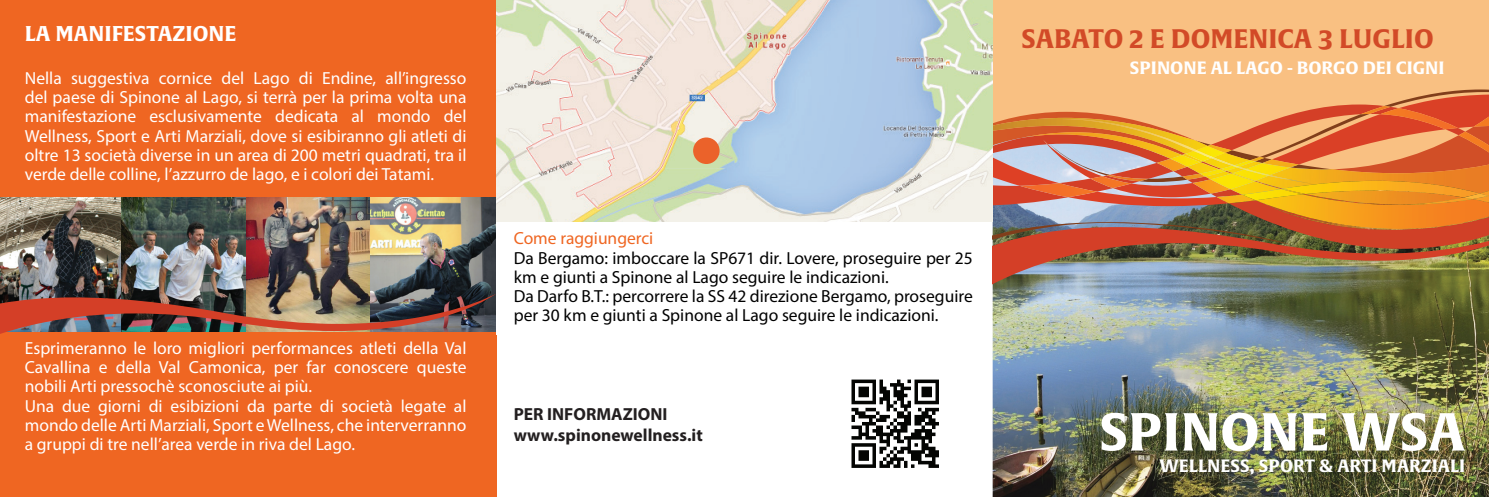
<style>
.page{position:relative;width:1489px;height:497px;background:#fff}
.page>*{position:absolute;margin:0;border:0;box-sizing:border-box;transform-origin:0 0}
.t1{font:700 52.5px "Alverata PE";color:#fff}
.t2{font:700 26.25px "Alverata PE";color:#d24a27}
.t3{font:700 21px "Alverata PE";color:#fff}
.t4{font:17.5px/19.2px "Myriad Pro";color:#fff;text-align:justify}
.t5{font:17.5px/19.2px "Myriad Pro";color:#000}
.t6{font:700 17.5px "Alverata PE";color:#fff}
.t7{font:700 17.5px/21px "Myriad Pro";color:#231f20}
.t8{font:17.5px "Myriad Pro";color:#ef6622}
</style>
<div class="page">
<div style="left:0;top:0;width:496px;height:496px;background:#ef6622"></div>
<img style="left:369px;top:197px;width:127px;height:96px">
<div style="left:992px;top:0;width:496px;height:104px;background:#f9c082"></div>
<img style="left:992px;top:284px;width:496px;height:212px">
<img style="left:0;top:197px;width:122px;height:96px">
<img style="left:1020px;top:206px;width:468px;height:16px">
<img style="left:1404px;top:216px;width:84px;height:11px">
<img style="left:1404px;top:224px;width:10px;height:3px">
<svg style="left:1050px;top:89px;width:438px;height:37px;background:#ec9b62"></svg>
<img style="left:1106px;top:106px;width:284px;height:20px">
<svg style="left:992px;top:126px;width:496px;height:80px;background:#e08d49"></svg>
<img style="left:992px;top:227px;width:496px;height:57px">
<img style="left:992px;top:222px;width:298px;height:35px">
<img style="left:1264px;top:204px;width:140px;height:25px">
<img style="left:1342px;top:225px;width:62px;height:4px">
<svg style="left:1397px;top:228px;width:20px;height:1px"></svg>
<img style="left:496px;top:0;width:496px;height:221px">
<div style="left:693px;top:137px;width:26px;height:27px;background:#eb622a;border-radius:50%"></div>
<img style="left:851px;top:379px;width:88px;height:89px">
<img style="left:122px;top:197px;width:247px;height:96px">
<img style="left:0;top:293px;width:496px;height:40px">
<p class="t3" style="left:25px;top:20px;width:213px">LA MANIFESTAZIONE</p>
<p class="t4" style="left:25px;top:68px;width:443px">Nella suggestiva cornice del Lago di Endine, all’ingresso del paese di Spinone al Lago, si terrà per la prima volta una manifestazione esclusivamente dedicata al mondo del Wellness, Sport e Arti Marziali, dove si esibiranno gli atleti di oltre 13 società diverse in un area di 200 metri quadrati, tra il verde delle colline, l’azzurro de lago, e i colori dei Tatami.</p>
<p class="t4" style="left:25px;top:337px;width:443px;text-align:left">Esprimeranno le loro migliori performances atleti della Val Cavallina e della Val Camonica, per far conoscere queste nobili Arti pressochè sconosciute ai più.<br>Una due giorni di esibizioni da parte di società legate al mondo delle Arti Marziali, Sport e Wellness, che interverranno a gruppi di tre nell’area verde in riva del Lago.</p>
<p class="t8" style="left:513px;top:227px;width:141px">Come raggiungerci</p>
<p class="t5" style="left:513px;top:247px;width:460px">Da Bergamo: imboccare la SP671 dir. Lovere, proseguire per 25 km e giunti a Spinone al Lago seguire le indicazioni.<br>Da Darfo B.T.: percorrere la SS 42 direzione Bergamo, proseguire per 30 km e giunti a Spinone al Lago seguire le indicazioni.</p>
<p class="t7" style="left:513px;top:402px;width:190px">PER INFORMAZIONI www.spinonewellness.it</p>
<h2 class="t2" style="left:1021px;top:21px;width:414px">SABATO 2 E DOMENICA 3 LUGLIO</h2>
<p class="t6" style="left:1129px;top:55px;width:316px">SPINONE AL LAGO - BORGO DEI CIGNI</p>
<h1 class="t1" style="left:1099px;top:396px;width:367px">SPINONE WSA</h1>
<p class="t6" style="left:1159px;top:453px;width:307px">WELLNESS, SPORT &amp; ARTI MARZIALI</p>
</div>
